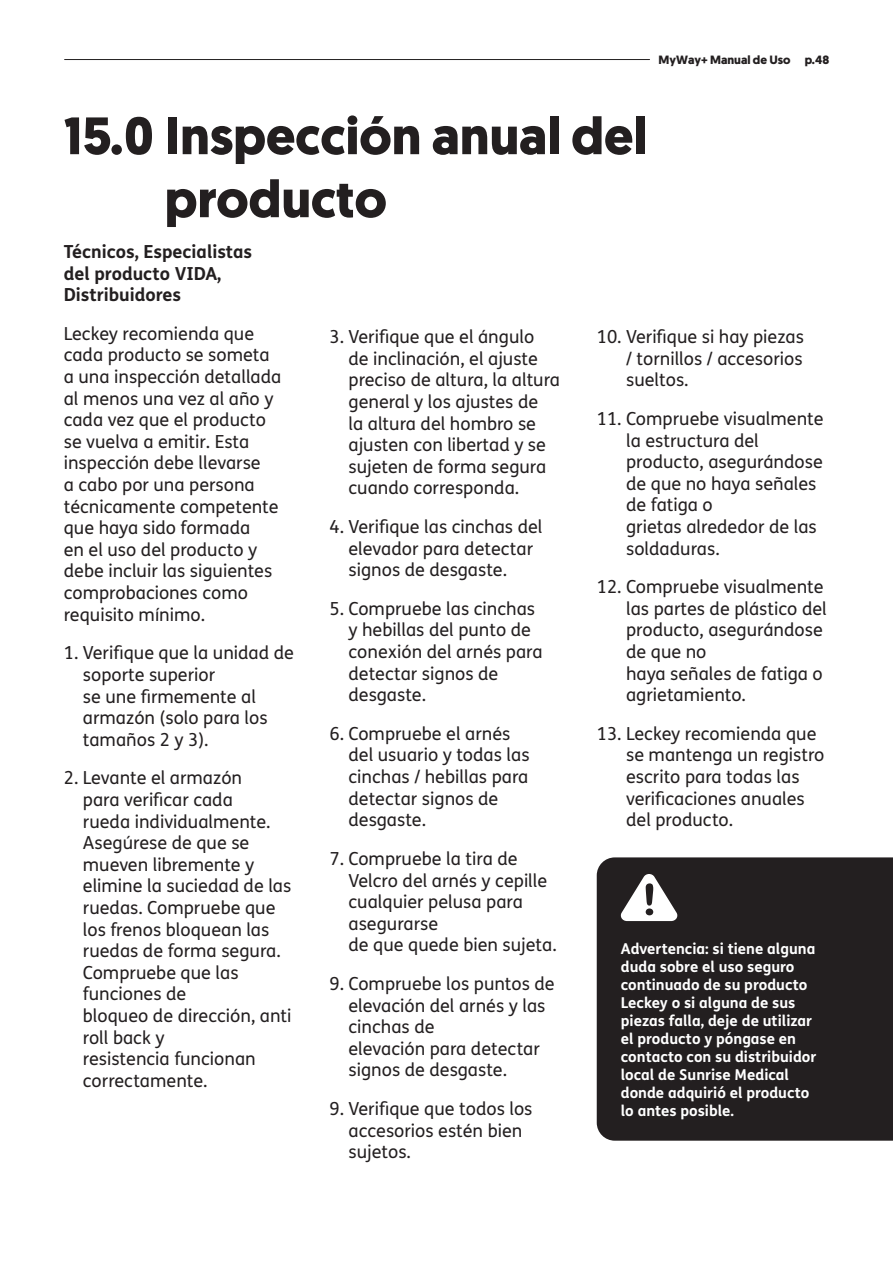
<style>
.page{position:relative;width:893px;height:1263px;background:#fff}
.page>*{position:absolute;margin:0;border:0;box-sizing:border-box;transform-origin:0 0}
.t1{font:700 52.5px/63px "Geomanist";color:#231f20}
.t2{font:18px/21.6px "FS Me";color:#231f20}
.t3{font:700 18px/21.6px "FS Me";color:#231f20}
.t4{font:700 15px/18px "FS Me";color:#fff}
.t5{font:700 12px "Geomanist";color:#231f20}
</style>
<div class="page">
<hr style="left:65px;top:59px;width:585px;height:1px;background:#231f20">
<div style="left:597px;top:857px;width:296px;height:284px;background:#231f20"></div>
<svg style="left:621px;top:874px;width:57px;height:47px"></svg>
<p class="t5" style="left:658px;top:52px;width:172px">MyWay+ Manual de Uso p.48</p>
<h1 class="t1" style="left:165px;top:104px;width:484px;text-indent:-101px">15.0 Inspección anual del producto</h1>
<p class="t3" style="left:64px;top:240px;width:190px">Técnicos, Especialistas del producto VIDA,<br>Distribuidores</p>
<p class="t2" style="left:64px;top:322px;width:219px">Leckey recomienda que cada producto se someta a una inspección detallada al menos una vez al año y cada vez que el producto se vuelva a emitir. Esta inspección debe llevarse<br>a cabo por una persona técnicamente competente que haya sido formada<br>en el uso del producto y debe incluir las siguientes comprobaciones como requisito mínimo.</p>
<p class="t2" style="left:83px;top:642px;width:213px;text-indent:-19px">1. Verifique que la unidad de soporte superior<br>se une firmemente al armazón (solo para los tamaños 2 y 3).</p>
<p class="t2" style="left:83px;top:767px;width:210px;text-indent:-19px">2. Levante el armazón<br>para verificar cada<br>rueda individualmente.<br>Asegúrese de que se mueven libremente y elimine la suciedad de las ruedas. Compruebe que los frenos bloquean las ruedas de forma segura.<br>Compruebe que las funciones de<br>bloqueo de dirección, anti roll back y<br>resistencia funcionan correctamente.</p>
<p class="t2" style="left:348px;top:326px;width:213px;text-indent:-19px">3. Verifique que el ángulo<br>de inclinación, el ajuste preciso de altura, la altura general y los ajustes de<br>la altura del hombro se ajusten con libertad y se sujeten de forma segura cuando corresponda.</p>
<p class="t2" style="left:348px;top:515px;width:196px;text-indent:-19px">4. Verifique las cinchas del elevador para detectar signos de desgaste.</p>
<p class="t2" style="left:348px;top:597px;width:196px;text-indent:-19px">5. Compruebe las cinchas y hebillas del punto de conexión del arnés para detectar signos de desgaste.</p>
<p class="t2" style="left:348px;top:722px;width:183px;text-indent:-19px">6. Compruebe el arnés del usuario y todas las cinchas / hebillas para detectar signos de desgaste.</p>
<p class="t2" style="left:348px;top:847px;width:210px;text-indent:-19px">7. Compruebe la tira de<br>Velcro del arnés y cepille cualquier pelusa para asegurarse<br>de que quede bien sujeta.</p>
<p class="t2" style="left:348px;top:972px;width:208px;text-indent:-19px">9. Compruebe los puntos de elevación del arnés y las cinchas de<br>elevación para detectar signos de desgaste.</p>
<p class="t2" style="left:348px;top:1097px;width:186px;text-indent:-19px">9. Verifique que todos los accesorios estén bien sujetos.</p>
<p class="t2" style="left:626px;top:326px;width:179px;text-align:justify;text-indent:-29px">10. Verifique si hay piezas / tornillos / accesorios sueltos.</p>
<p class="t2" style="left:626px;top:407px;width:199px;text-indent:-29px">11. Compruebe visualmente la estructura del producto, asegurándose de que no haya señales de fatiga o<br>grietas alrededor de las soldaduras.</p>
<p class="t2" style="left:626px;top:576px;width:202px;text-indent:-29px">12. Compruebe visualmente las partes de plástico del producto, asegurándose de que no<br>haya señales de fatiga o agrietamiento.</p>
<p class="t2" style="left:626px;top:722px;width:200px;text-indent:-29px">13. Leckey recomienda que se mantenga un registro escrito para todas las verificaciones anuales del producto.</p>
<p class="t4" style="left:621px;top:938px;width:197px">Advertencia: si tiene alguna duda sobre el uso seguro continuado de su producto<br>Leckey o si alguna de sus piezas falla, deje de utilizar el producto y póngase en contacto con su distribuidor local de Sunrise Medical donde adquirió el producto lo antes posible.</p>
</div>
